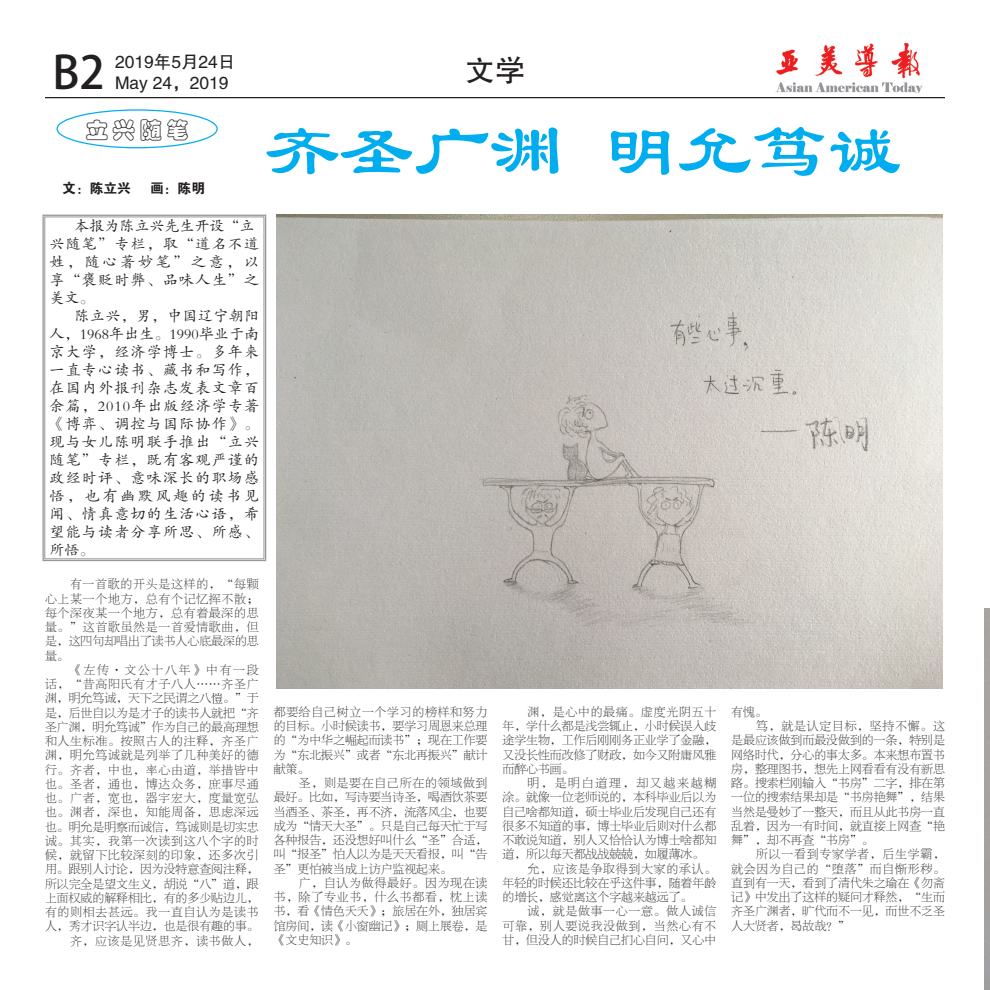
<style>
.page{position:relative;width:990px;height:990px;background:#fff}
.page>*{position:absolute;margin:0;border:0;box-sizing:border-box;transform-origin:0 0}
.t1{font:75px "FZLSJW GB1 0";color:#00aeef}
.t2{font:45px "Adobe Heiti Std";color:#231f20}
.t3{font:30px "FZHTJW GB1 0";color:#231f20}
.t4{font:22.5px "FZCYJW GB1 0";color:#231f20}
.t5{font:17.5px/21px "FZHTFW GB1 0";color:#231f20}
.t6{font:15px/18px "FZKTJW GB1 0";letter-spacing:.08em;color:#231f20}
.t7{font:13.75px "FZDHTJW GB1 0";color:#231f20}
.t8{font:11.88px/14.2px "FZBSJW GB1 0";color:#231f20;text-align:justify}
.t9{font:11.88px/14.2px "FZBSJW GB1 0";letter-spacing:.06em;color:#231f20;text-align:right}
.t10{font:11.88px "FZBSJW GB1 0";letter-spacing:.065em;color:#231f20}
.s1{font-family:"Ming Li U"}
</style>
<div class="page">
<hr style="left:45px;top:97px;width:900px;height:1px;background:#231f20">
<img style="left:775px;top:44px;width:148px;height:48px">
<div style="left:56px;top:109px;width:162px;height:39px;border:1px solid #00aeef;border-radius:50%"></div>
<svg style="left:42px;top:214px;width:225px;height:348px"></svg>
<div style="left:45px;top:217px;width:219px;height:342px;border:1px solid #939598"></div>
<img style="left:276px;top:215px;width:666px;height:474px">
<h2 class="t2" style="left:53px;top:46px;width:54px">B2</h2>
<h3 class="t5" style="left:115px;top:52px;width:122px">2019年5月24日<br>May 24，2019</h3>
<h3 class="t3" style="left:465px;top:54px;width:61px">文学</h3>
<h3 class="t4" style="left:85px;top:118px;width:105px">立兴随笔</h3>
<p class="t7" style="left:62px;top:180px;width:70px">文：陈立兴</p>
<p class="t7" style="left:150px;top:180px;width:56px">画：陈明</p>
<h1 class="t1" style="left:264px;top:111px;width:639px">齐圣广渊 明允笃诚</h1>
<p class="t6" style="left:50px;top:217px;width:211px;text-indent:25px">本报为陈立兴先生开设“立兴随笔”专栏，取“道名不道姓，随心著妙笔”之意，以享“褒贬时弊、品味人生”之美文。</p>
<p class="t6" style="left:50px;top:307px;width:211px;text-align:justify;text-indent:25px">陈立兴，男，中国辽宁朝阳人，1968年出生。1990毕业于南京大学，经济学博士。多年来一直专心读书、藏书和写作，在国内外报刊杂志发表文章百余篇，2010年出版经济学专著《博弈、调控与国际协作》。现与女儿陈明联手推出“立兴随笔”专栏，既有客观严谨的政经时评、意味深长的职场感悟，也有幽默风趣的读书见闻、情真意切的生活心语，希望能与读者分享所思、所感、所悟。</p>
<p class="t8" style="left:45px;top:578px;width:215px;text-indent:25px">有一首歌的开头是这样的，“每颗心上某一个地方，总有个记忆挥不散；每个深夜某一个地方，总有着最深的思量。”这首歌虽然是一首爱情歌曲，但是，这四句却唱出了读书人心底最深的思量。</p>
<p class="t9" style="left:45px;top:663px;width:215px">《左传·文公十八年》中有一段<br>话，“昔高阳氏有才子八人……齐圣广渊，明允笃诚，天下之民谓之八<span class="s1">愷</span>。”于是，后世自以为是才子的读书人就把“齐圣广渊，明允笃诚”作为自己的最高理想和人生标准。按照古人的注释，齐圣广渊，明允笃诚就是列举了几种美好的德行。齐者，中也，率心由道，举措皆中也。圣者，通也，博达众务，庶事尽通也。广者，宽也，器宇宏大，度量宽弘也。渊者，深也，知能周备，思虑深远也。明允是明察而诚信，笃诚则是切实忠诚。其实，我第一次读到这八个字的时候，就留下比较深刻的印象，还多次引用。跟别人讨论，因为没特意查阅注释，所以完全是望文生义，胡说“八”道，跟上面权威的解释相比，有的多少贴边儿，有的则相去甚远。我一直自认为是读书人，秀才识字认半边，也是很有趣的事。齐，应该是见贤思齐，读书做人，</p>
<p class="t8" style="left:274px;top:705px;width:215px">都要给自己树立一个学习的榜样和努力的目标。小时候读书，要学习周恩来总理的“为中华之崛起而读书”；现在工作要为“东北振兴”或者“东北再振兴”献计献策。</p>
<p class="t8" style="left:274px;top:776px;width:215px;text-indent:25px">圣，则是要在自己所在的领域做到最好。比如，写诗要当诗圣，喝酒饮茶要当酒圣、茶圣，再不济，流落风尘，也要成为“情天大圣”。只是自己每天忙于写各种报告，还没想好叫什么“圣”合适，叫“报圣”怕人以为是天天看报，叫“告圣”更怕被当成上访户监视起来。</p>
<p class="t8" style="left:274px;top:876px;width:215px;text-indent:25px">广，自认为做得最好。因为现在读书，除了专业书，什么书都看，枕上读书，看《情色夭夭》；旅居在外，独居宾馆房间，读《小窗幽记》；厕上展卷，是《文史知识》。</p>
<p class="t8" style="left:502px;top:705px;width:215px;text-indent:25px">渊，是心中的最痛。虚度光阴五十年，学什么都是浅尝辄止，小时候误入歧途学生物，工作后刚刚务正业学了金融，又没长性而改修了财政，如今又附庸风雅而醉心书画。</p>
<p class="t8" style="left:502px;top:776px;width:215px;text-indent:25px">明，是明白道理，却又越来越糊涂。就像一位老师说的，本科毕业后以为自己啥都知道，硕士毕业后发现自己还有很多不知道的事，博士毕业后则对什么都不敢说知道，别人又恰恰认为博士啥都知道，所以每天都战战兢兢，如履薄冰。</p>
<p class="t8" style="left:502px;top:862px;width:215px;text-indent:25px">允，应该是争取得到大家的承认。年轻的时候还比较在乎这件事，随着年龄的增长，感觉离这个字越来越远了。</p>
<p class="t8" style="left:502px;top:905px;width:215px;text-indent:25px">诚，就是做事一心一意。做人诚信可靠，别人要说我没做到，当然心有不甘，但没人的时候自己扪心自问，又心中</p>
<p class="t8" style="left:731px;top:705px;width:37px">有愧。</p>
<p class="t10" style="left:756px;top:720px;width:190px">笃，就是认定目标，坚持不懈。这</p>
<p class="t8" style="left:731px;top:734px;width:215px">是最应该做到而最没做到的一条，特别是</p>
<p class="t8" style="left:731px;top:748px;width:215px">网络时代，分心的事太多。本来想布置书</p>
<p class="t8" style="left:731px;top:762px;width:215px">房，整理图书，想先上网看看有没有新思</p>
<p class="t8" style="left:731px;top:776px;width:215px">路。搜索栏刚输入“书房”二字，排在第</p>
<p class="t8" style="left:731px;top:791px;width:215px">一位的搜索结果却是“书房艳舞”，结果</p>
<p class="t8" style="left:731px;top:805px;width:215px">当然是曼妙了一整天，而且从此书房一直</p>
<p class="t8" style="left:731px;top:819px;width:215px">乱着，因为一有时间，就直接上网查“艳</p>
<p class="t8" style="left:731px;top:833px;width:144px">舞”，却不再查“书房”。</p>
<p class="t10" style="left:756px;top:848px;width:190px">所以一看到专家学者，后生学霸，</p>
<p class="t9" style="left:731px;top:862px;width:215px">就会因为自己的“堕落”而自惭形秽。</p>
<p class="t8" style="left:731px;top:876px;width:215px">直到有一天，看到了清代朱之瑜在《勿斋</p>
<p class="t8" style="left:731px;top:890px;width:215px">记》中发出了这样的疑问才释然，“生而</p>
<p class="t8" style="left:731px;top:905px;width:215px">齐圣广渊者，旷代而不一见，而世不乏圣</p>
<p class="t8" style="left:731px;top:919px;width:120px">人大贤者，曷故哉？”</p>
</div>
